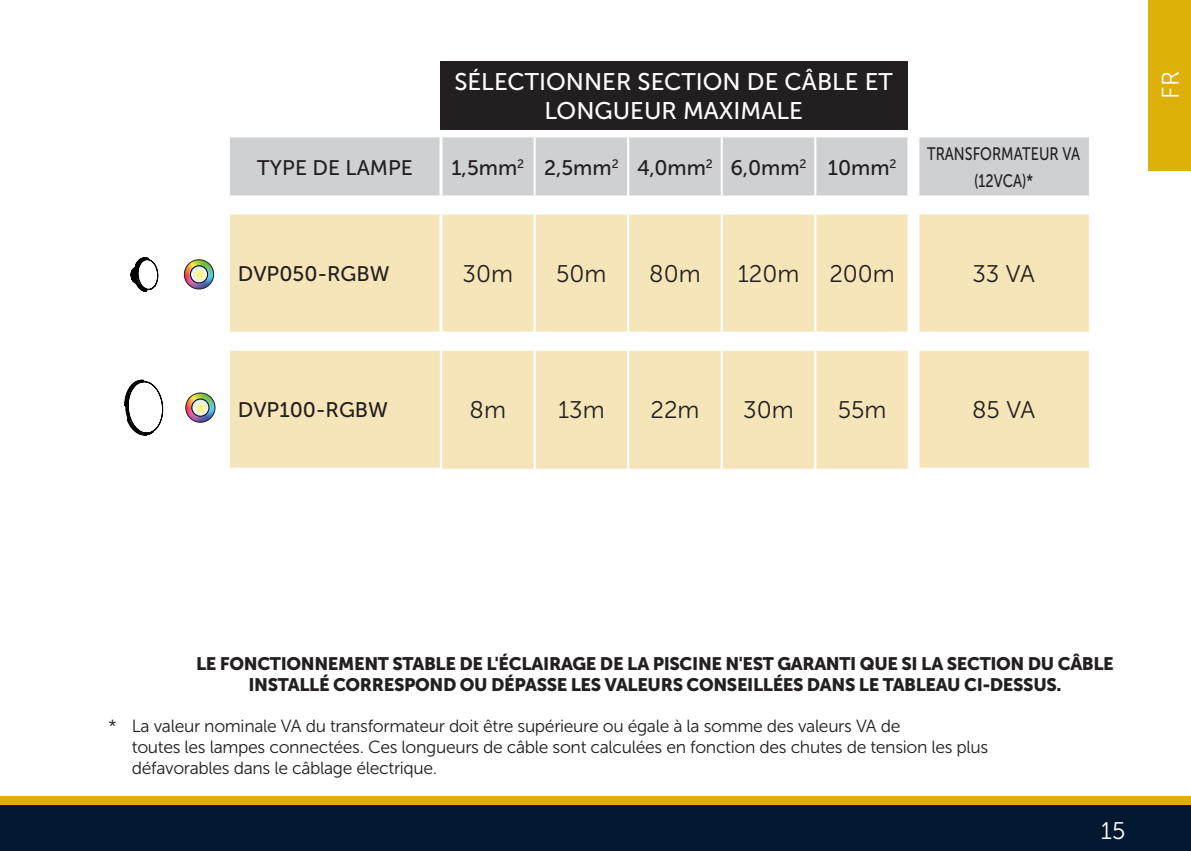
<style>
.page{position:relative;width:1191px;height:851px;background:#fff}
.page>*{position:absolute;margin:0;border:0;box-sizing:border-box;transform-origin:0 0}
.t1{font:24px/28.8px "Museo Sans 500";color:#fff;text-align:center}
.t2{font:24px "Museo Sans 300";color:#231f20}
.t3{font:24px "Museo Sans 300";color:#fff}
.t4{font:21px "Museo Sans 500";color:#231f20}
.t5{font:18px/21.6px "Museo Sans 900";letter-spacing:-.02em;color:#231f20;text-align:center}
.t6{font:18px/27px "Museo Sans 500";color:#231f20;text-align:center;scale:.8 1}
.t7{font:17.4px/21px "Museo Sans 300";letter-spacing:-.02em;color:#231f20}
</style>
<div class="page">
<div style="left:0;top:804px;width:1191px;height:46px;background:#001930"></div>
<div style="left:0;top:795px;width:1191px;height:9px;background:#ddb008"></div>
<div style="left:1148px;top:0;width:43px;height:170px;background:#ddb008"></div>
<div style="left:440px;top:62px;width:467px;height:68px;background:#231f20"></div>
<div style="left:230px;top:137px;width:858px;height:58px;background:#cfd0d2"></div>
<div style="left:919px;top:214px;width:169px;height:253px;background:#f5e5b9"></div>
<svg style="left:158px;top:214px;width:749px;height:255px;fill:#f5e5b9"></svg>
<hr style="left:229px;top:214px;width:1px;height:117px;background:#fff">
<svg style="left:229px;top:334px;width:1px;height:14px"></svg>
<hr style="left:229px;top:351px;width:1px;height:116px;background:#fff">
<hr style="left:439px;top:137px;width:3px;height:58px;background:#fff">
<hr style="left:907px;top:137px;width:3px;height:58px;background:#fff">
<hr style="left:916px;top:137px;width:3px;height:58px;background:#fff">
<hr style="left:439px;top:214px;width:3px;height:117px;background:#fff">
<hr style="left:439px;top:334px;width:3px;height:14px;background:#fff">
<hr style="left:533px;top:137px;width:2px;height:58px;background:#fff">
<hr style="left:627px;top:137px;width:2px;height:58px;background:#fff">
<hr style="left:720px;top:137px;width:3px;height:58px;background:#fff">
<hr style="left:814px;top:137px;width:2px;height:58px;background:#fff">
<hr style="left:533px;top:214px;width:2px;height:117px;background:#fff">
<hr style="left:627px;top:214px;width:2px;height:117px;background:#fff">
<hr style="left:720px;top:214px;width:3px;height:117px;background:#fff">
<hr style="left:814px;top:214px;width:2px;height:117px;background:#fff">
<hr style="left:119px;top:331px;width:110px;height:3px;background:#fff">
<hr style="left:229px;top:331px;width:212px;height:3px;background:#fff">
<hr style="left:441px;top:331px;width:93px;height:3px;background:#fff">
<hr style="left:534px;top:331px;width:94px;height:3px;background:#fff">
<svg style="left:533px;top:334px;width:2px;height:14px"></svg>
<hr style="left:628px;top:331px;width:93px;height:3px;background:#fff">
<svg style="left:627px;top:334px;width:2px;height:14px"></svg>
<hr style="left:721px;top:331px;width:94px;height:3px;background:#fff">
<hr style="left:720px;top:334px;width:3px;height:14px;background:#fff">
<hr style="left:815px;top:331px;width:94px;height:3px;background:#fff">
<svg style="left:814px;top:334px;width:2px;height:14px"></svg>
<hr style="left:918px;top:331px;width:171px;height:3px;background:#fff">
<hr style="left:119px;top:348px;width:110px;height:3px;background:#fff">
<hr style="left:229px;top:348px;width:210px;height:3px;background:#fff">
<hr style="left:533px;top:351px;width:2px;height:118px;background:#fff">
<hr style="left:627px;top:351px;width:2px;height:118px;background:#fff">
<hr style="left:720px;top:351px;width:3px;height:118px;background:#fff">
<hr style="left:814px;top:351px;width:2px;height:118px;background:#fff">
<hr style="left:918px;top:348px;width:171px;height:3px;background:#fff">
<hr style="left:119px;top:467px;width:110px;height:3px;background:#fff">
<hr style="left:229px;top:467px;width:213px;height:3px;background:#fff">
<hr style="left:440px;top:348px;width:94px;height:3px;background:#fff">
<hr style="left:440px;top:351px;width:2px;height:116px;background:#fff">
<hr style="left:534px;top:348px;width:94px;height:3px;background:#fff">
<hr style="left:628px;top:348px;width:93px;height:3px;background:#fff">
<hr style="left:721px;top:348px;width:94px;height:3px;background:#fff">
<hr style="left:815px;top:348px;width:95px;height:3px;background:#fff">
<svg style="left:130px;top:257px;width:28px;height:35px"></svg>
<svg style="left:124px;top:379px;width:39px;height:57px"></svg>
<img style="left:184px;top:260px;width:30px;height:29px;border-radius:15px">
<div style="left:184px;top:259px;width:30px;height:30px;border:1px solid #231f20;border-radius:50%"></div>
<svg style="left:190px;top:266px;width:18px;height:17px"></svg>
<div style="left:190px;top:265px;width:18px;height:18px;border:1px solid #000;border-radius:50%"></div>
<img style="left:186px;top:393px;width:29px;height:29px;border-radius:15px">
<div style="left:185px;top:392px;width:30px;height:30px;border:1px solid #231f20;border-radius:50%"></div>
<svg style="left:192px;top:399px;width:17px;height:17px"></svg>
<div style="left:191px;top:398px;width:18px;height:18px;border:1px solid #000;border-radius:50%"></div>
<h1 class="t1" style="left:454px;top:68px;width:440px">SÉLECTIONNER SECTION DE CÂBLE ET<br>LONGUEUR MAXIMALE</h1>
<p class="t4" style="left:257px;top:156px;width:157px">TYPE DE LAMPE</p>
<p class="t4" style="left:451px;top:156px;width:446px">1,5mm<sup>2</sup> 2,5mm<sup>2</sup> 4,0mm<sup>2</sup> 6,0mm<sup>2</sup> 10mm<sup>2</sup></p>
<p class="t6" style="left:927px;top:140px;width:193px">TRANSFORMATEUR VA (12VCA)*</p>
<p class="t4" style="left:238px;top:262px;width:153px">DVP050-RGBW</p>
<h1 class="t2" style="left:462px;top:261px;width:52px">30m</h1>
<h1 class="t2" style="left:556px;top:261px;width:52px">50m</h1>
<h1 class="t2" style="left:649px;top:261px;width:53px">80m</h1>
<h1 class="t2" style="left:737px;top:261px;width:159px">120m 200m</h1>
<h1 class="t2" style="left:972px;top:261px;width:64px">33 VA</h1>
<p class="t4" style="left:238px;top:398px;width:152px">DVP100-RGBW</p>
<h1 class="t2" style="left:469px;top:397px;width:38px">8m</h1>
<h1 class="t2" style="left:558px;top:397px;width:48px">13m</h1>
<h1 class="t2" style="left:650px;top:397px;width:51px">22m</h1>
<h1 class="t2" style="left:743px;top:397px;width:52px">30m</h1>
<h1 class="t2" style="left:837px;top:397px;width:50px">55m</h1>
<h1 class="t2" style="left:972px;top:397px;width:65px">85 VA</h1>
<h1 class="t3" style="left:1157px;top:99px;width:29px;rotate:-90deg">FR</h1>
<p class="t5" style="left:196px;top:652px;width:919px">LE FONCTIONNEMENT STABLE DE L'ÉCLAIRAGE DE LA PISCINE N'EST GARANTI QUE SI LA SECTION DU CÂBLE<br>INSTALLÉ CORRESPOND OU DÉPASSE LES VALEURS CONSEILLÉES DANS LE TABLEAU CI-DESSUS.</p>
<p class="t7" style="left:132px;top:715px;width:858px;text-indent:-23px">* La valeur nominale VA du transformateur doit être supérieure ou égale à la somme des valeurs VA de<br>toutes les lampes connectées. Ces longueurs de câble sont calculées en fonction des chutes de tension les plus défavorables dans le câblage électrique.</p>
<h1 class="t3" style="left:1100px;top:817px;width:26px">15</h1>
</div>
